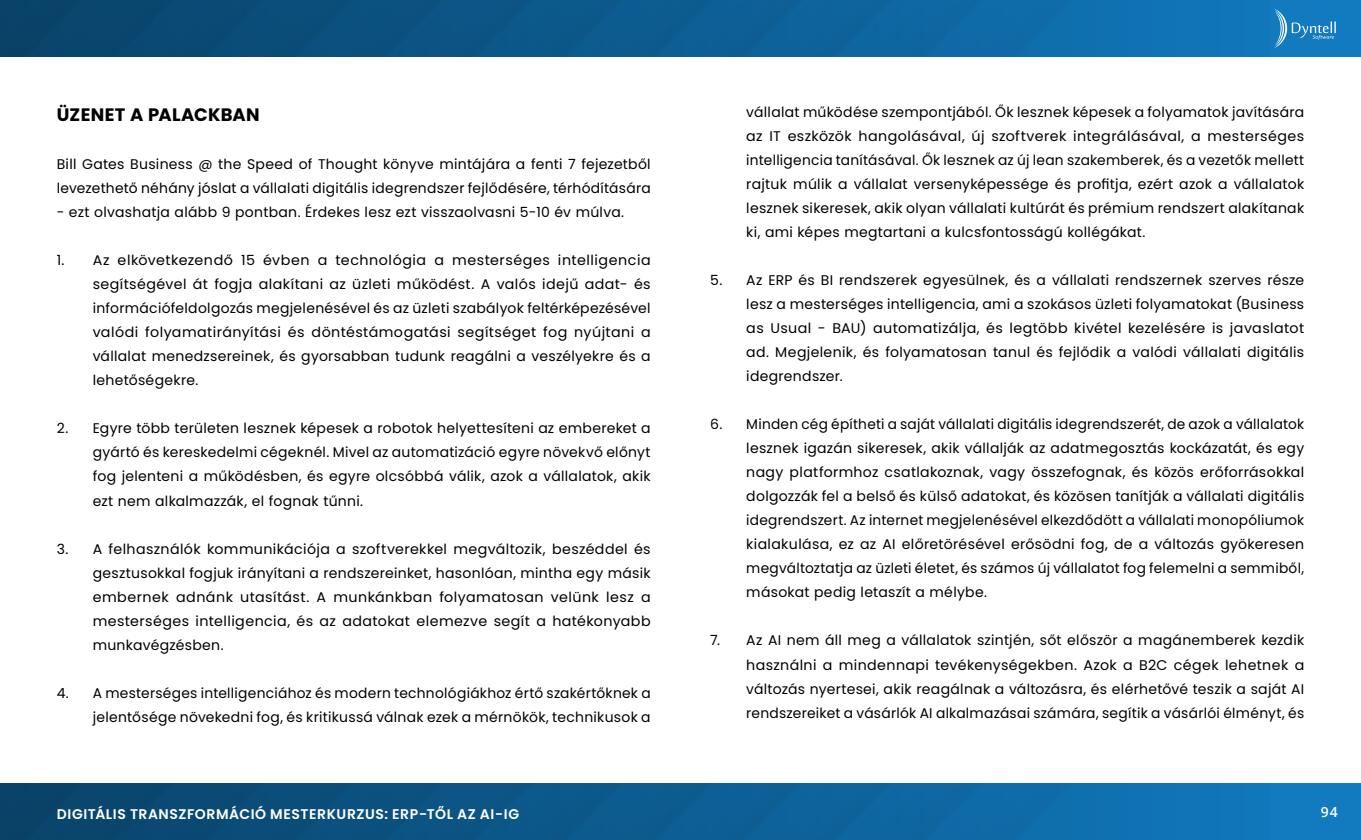
<style>
.page{position:relative;width:1361px;height:840px;background:#fff}
.page>*{position:absolute;margin:0;border:0;box-sizing:border-box;transform-origin:0 0}
.t1{font:700 18px "Poppins";letter-spacing:.01em;color:#000}
.t2{font:14px/24px "Poppins";letter-spacing:.02em;color:#000;text-align:justify}
.t3{font:600 14px "Poppins";letter-spacing:.04em;color:#fff}
.t4{font:600 14px "Open Sans";color:#fff}
</style>
<div class="page">
<div style="left:0;top:0;width:1361px;height:57px;background:linear-gradient(to right,#094166,#117bc0)"></div>
<div style="left:0;top:782px;width:1361px;height:57px;background:linear-gradient(to right,#094166,#117bc0)"></div>
<svg style="left:1273px;top:8px;width:62px;height:40px;background:#2d89c6"></svg>
<p class="t1" style="left:57px;top:104px;width:204px">ÜZENET A PALACKBAN</p>
<p class="t2" style="left:57px;top:152px;width:595px">Bill Gates Business @ the Speed of Thought könyve mintájára a fenti 7 fejezetből levezethető néhány jóslat a vállalati digitális idegrendszer fejlődésére, térhódítására</p>
<p class="t2" style="left:57px;top:200px;width:569px">- ezt olvashatja alább 9 pontban. Érdekes lesz ezt visszaolvasni 5-10 év múlva.</p>
<p class="t2" style="left:93px;top:248px;width:559px;text-indent:-36px">1. Az elkövetkezendő 15 évben a technológia a mesterséges intelligencia segítségével át fogja alakítani az üzleti működést. A valós idejű adat- és információfeldolgozás megjelenésével és az üzleti szabályok feltérképezésével valódi folyamatirányítási és döntéstámogatási segítséget fog nyújtani a vállalat menedzsereinek, és gyorsabban tudunk reagálni a veszélyekre és a lehetőségekre.</p>
<p class="t2" style="left:93px;top:416px;width:559px;text-indent:-36px">2. Egyre több területen lesznek képesek a robotok helyettesíteni az embereket a gyártó és kereskedelmi cégeknél. Mivel az automatizáció egyre növekvő előnyt fog jelenteni a működésben, és egyre olcsóbbá válik, azok a vállalatok, akik ezt nem alkalmazzák, el fognak tűnni.</p>
<p class="t2" style="left:93px;top:536px;width:559px;text-indent:-36px">3. A felhasználók kommunikációja a szoftverekkel megváltozik, beszéddel és gesztusokkal fogjuk irányítani a rendszereinket, hasonlóan, mintha egy másik embernek adnánk utasítást. A munkánkban folyamatosan velünk lesz a mesterséges intelligencia, és az adatokat elemezve segít a hatékonyabb munkavégzésben.</p>
<p class="t2" style="left:57px;top:680px;width:595px;text-align:right">4. A mesterséges intelligenciához és modern technológiákhoz értő szakértőknek a jelentősége növekedni fog, és kritikussá válnak ezek a mérnökök, technikusok a</p>
<p class="t2" style="left:746px;top:100px;width:559px">vállalat működése szempontjából. Ők lesznek képesek a folyamatok javítására az IT eszközök hangolásával, új szoftverek integrálásával, a mesterséges intelligencia tanításával. Ők lesznek az új lean szakemberek, és a vezetők mellett rajtuk múlik a vállalat versenyképessége és profitja, ezért azok a vállalatok lesznek sikeresek, akik olyan vállalati kultúrát és prémium rendszert alakítanak ki, ami képes megtartani a kulcsfontosságú kollégákat.</p>
<p class="t2" style="left:746px;top:268px;width:559px;text-indent:-36px">5. Az ERP és BI rendszerek egyesülnek, és a vállalati rendszernek szerves része lesz a mesterséges intelligencia, ami a szokásos üzleti folyamatokat (Business as Usual - BAU) automatizálja, és legtöbb kivétel kezelésére is javaslatot ad. Megjelenik, és folyamatosan tanul és fejlődik a valódi vállalati digitális idegrendszer.</p>
<p class="t2" style="left:746px;top:412px;width:559px;text-indent:-36px">6. Minden cég építheti a saját vállalati digitális idegrendszerét, de azok a vállalatok lesznek igazán sikeresek, akik vállalják az adatmegosztás kockázatát, és egy nagy platformhoz csatlakoznak, vagy összefognak, és közös erőforrásokkal dolgozzák fel a belső és külső adatokat, és közösen tanítják a vállalati digitális idegrendszert. Az internet megjelenésével elkezdődött a vállalati monopóliumok kialakulása, ez az AI előretörésével erősödni fog, de a változás gyökeresen megváltoztatja az üzleti életet, és számos új vállalatot fog felemelni a semmiből, másokat pedig letaszít a mélybe.</p>
<p class="t2" style="left:746px;top:628px;width:559px;text-indent:-36px">7. Az AI nem áll meg a vállalatok szintjén, sőt először a magánemberek kezdik használni a mindennapi tevékenységekben. Azok a B2C cégek lehetnek a változás nyertesei, akik reagálnak a változásra, és elérhetővé teszik a saját AI rendszereiket a vásárlók AI alkalmazásai számára, segítik a vásárlói élményt, és</p>
<p class="t3" style="left:57px;top:805px;width:464px">DIGITÁLIS TRANSZFORMÁCIÓ MESTERKURZUS: ERP-TŐL AZ AI-IG</p>
<p class="t4" style="left:1320px;top:801px;width:18px">94</p>
</div>
